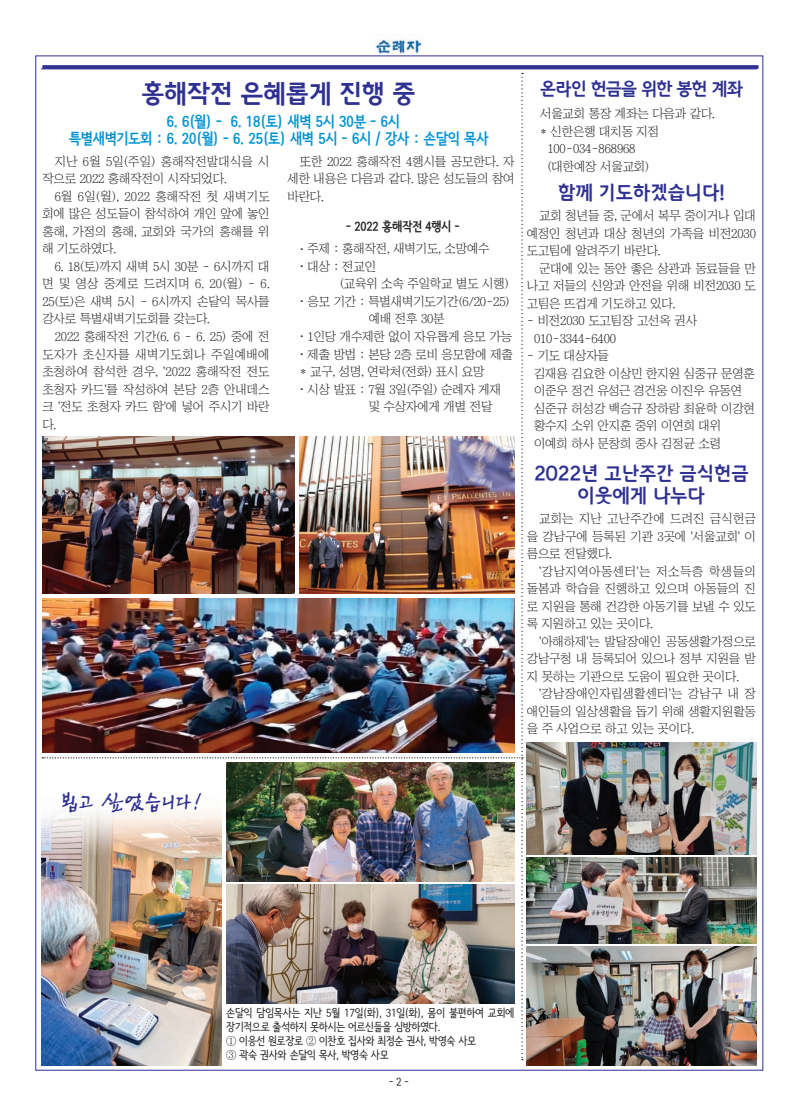
<style>
.page{position:relative;width:798px;height:1117px;background:#fff}
.page>*{position:absolute;margin:0;border:0;box-sizing:border-box;transform-origin:0 0}
.t1{font:25px "Goyang Deogyang B";letter-spacing:-.01em;color:#2e3092}
.t2{font:22.5px "Tlab Shin YB";letter-spacing:-.025em;color:#2e3092}
.t3{font:18.75px/22.5px "Goyang Deogyang B";color:#2e3092;text-align:center}
.t4{font:17.5px "Goyang Deogyang B";letter-spacing:-.05em;color:#2e3092}
.t5{font:15px "Se N CEB";color:#0093d0}
.t6{font:12.5px/17.5px "Chosunilbo NM";letter-spacing:-.01em;color:#231f20;text-align:justify}
.t7{font:12.5px "Se N CEB";letter-spacing:-.01em;color:#231f20}
.t8{font:11.25px/13.8px "Se N CM";letter-spacing:-.025em;color:#231f20}
.s1{font-family:"Goyang Deogyang B"}
.s2{font-family:"Chosunilbo NM"}
</style>
<div class="page">
<img style="left:375px;top:34px;width:47px;height:19px">
<svg style="left:42px;top:65px;width:716px;height:4px;background:#373996"></svg>
<hr style="left:41px;top:69px;width:715px;height:1px;background:#2e3092">
<img style="left:526px;top:742px;width:229px;height:112px">
<img style="left:526px;top:857px;width:229px;height:86px">
<img style="left:526px;top:946px;width:229px;height:118px">
<img style="left:42px;top:73px;width:481px;height:986px">
<img style="left:42px;top:784px;width:179px;height:280px">
<img style="left:226px;top:762px;width:288px;height:119px">
<img style="left:226px;top:884px;width:288px;height:119px">
<p class="t1" style="left:141px;top:79px;width:275px">홍해작전 은혜롭게 진행 중</p>
<p class="t5" style="left:167px;top:113px;width:234px">6. 6(월) - 6. 18(토) 새벽 5시 30분 - 6시</p>
<p class="t5" style="left:69px;top:131px;width:420px">특별새벽기도회 : 6. 20(월) - 6. 25(토) 새벽 5시 - 6시 / 강사 : 손달익 목사</p>
<p class="t6" style="left:42px;top:152px;width:229px;text-indent:12px">지난 6월 5일(주일) 홍해작전발대식을 시 작으로 2022 홍해작전이 시작되었다.</p>
<p class="t6" style="left:42px;top:187px;width:229px;text-indent:12px">6월 6일(월), 2022 홍해작전 첫 새벽기도 회에 많은 성도들이 참석하여 개인 앞에 놓인 홍해, 가정의 홍해, 교회와 국가의 홍해를 위 해 기도하였다.</p>
<p class="t6" style="left:42px;top:257px;width:229px;text-indent:12px">6. 18(토)까지 새벽 5시 30분 - 6시까지 대 면 및 영상 중계로 드려지며 6. 20(월) - 6.<br>25(토)은 새벽 5시 - 6시까지 손달익 목사를 강사로 특별새벽기도회를 갖는다.</p>
<p class="t6" style="left:42px;top:327px;width:229px;text-indent:12px">2022 홍해작전 기간(6. 6 - 6. 25) 중에 전 도자가 초신자를 새벽기도회나 주일예배에 초청하여 참석한 경우, '2022 홍해작전 전도 초청자 카드'를 작성하여 본당 2층 안내데스 크 '전도 초청자 카드 함'에 넣어 주시기 바란 다.</p>
<p class="t6" style="left:287px;top:152px;width:229px;text-indent:12px">또한 2022 홍해작전 4행시를 공모한다. 자 세한 내용은 다음과 같다. 많은 성도들의 참여 바란다.</p>
<p class="t7" style="left:346px;top:220px;width:115px">- 2022 홍해작전 4행시 -</p>
<p class="t6" style="left:300px;top:240px;width:191px"><span class="s1">·</span> 주제 : 홍해작전, 새벽기도, 소망예수</p>
<p class="t6" style="left:300px;top:257px;width:78px"><span class="s1">·</span> 대상 : 전교인</p>
<p class="t6" style="left:339px;top:275px;width:171px">(교육위 소속 주일학교 별도 시행)</p>
<p class="t6" style="left:300px;top:292px;width:211px"><span class="s1">·</span> 응모 기간 : 특별새벽기도기간(6/20-25)</p>
<p class="t6" style="left:368px;top:310px;width:77px">예배 전후 30분</p>
<p class="t6" style="left:300px;top:327px;width:214px"><span class="s1">·</span> 1인당 개수제한 없이 자유롭게 응모 가능</p>
<p class="t6" style="left:300px;top:345px;width:214px"><span class="s1">·</span> 제출 방법 : 본당 2층 로비 응모함에 제출</p>
<p class="t6" style="left:300px;top:362px;width:186px">* 교구, 성명, 연락처(전화) 표시 요망</p>
<p class="t6" style="left:300px;top:380px;width:203px"><span class="s1">·</span> 시상 발표 : 7월 3일(주일) 순례자 게재</p>
<p class="t6" style="left:368px;top:397px;width:125px">및 수상자에게 개별 전달</p>
<p class="t4" style="left:540px;top:79px;width:204px">온라인 헌금을 위한 봉헌 계좌</p>
<p class="t6" style="left:540px;top:105px;width:176px">서울교회 통장 계좌는 다음과 같다.</p>
<p class="t6" style="left:540px;top:122px;width:121px">* 신한은행 대치동 지점</p>
<p class="t6" style="left:547px;top:140px;width:90px">100-034-868968</p>
<p class="t6" style="left:547px;top:157px;width:103px">(대한예장 서울교회)</p>
<p class="t3" style="left:558px;top:182px;width:168px">함께 기도하겠습니다!</p>
<p class="t6" style="left:526px;top:207px;width:230px;text-indent:12px">교회 청년들 중, 군에서 복무 중이거나 입대 예정인 청년과 대상 청년의 가족을 비전2030 도고팀에 알려주기 바란다.</p>
<p class="t6" style="left:526px;top:259px;width:231px;text-indent:12px">군대에 있는 동안 좋은 상관과 동료들을 만 나고 저들의 신앙과 안전을 위해 비전2030 도 고팀은 뜨겁게 기도하고 있다.</p>
<p class="t6" style="left:526px;top:312px;width:172px">- 비전2030 도고팀장 고선옥 권사</p>
<p class="t6" style="left:534px;top:329px;width:84px">010-3344-6400</p>
<p class="t6" style="left:526px;top:347px;width:84px">- 기도 대상자들</p>
<p class="t6" style="left:534px;top:364px;width:222px">김재용 김요한 이상민 한지원 심중규 문영훈</p>
<p class="t6" style="left:534px;top:382px;width:210px">이준우 정건 유성근 경건웅 이진우 유동연</p>
<p class="t6" style="left:534px;top:399px;width:222px">심준규 허성강 백승규 장하랑 최윤학 이강현</p>
<p class="t6" style="left:534px;top:417px;width:188px">황수지 소위 안지훈 중위 이연희 대위</p>
<p class="t6" style="left:534px;top:434px;width:188px">이예희 하사 문창희 중사 김정균 소령</p>
<p class="t3" style="left:534px;top:462px;width:216px">2022년 고난주간 금식헌금 이웃에게 나누다</p>
<p class="t6" style="left:526px;top:509px;width:230px;text-indent:12px">교회는 지난 고난주간에 드려진 금식헌금 을 강남구에 등록된 기관 3곳에 '서울교회' 이 름으로 전달했다.</p>
<p class="t6" style="left:526px;top:562px;width:230px;text-indent:12px">'강남지역아동센터'는 저소득층 학생들의 돌봄과 학습을 진행하고 있으며 아동들의 진 로 지원을 통해 건강한 아동기를 보낼 수 있도 록 지원하고 있는 곳이다.</p>
<p class="t6" style="left:526px;top:632px;width:231px;text-indent:12px">'아해하제'는 발달장애인 공동생활가정으로 강남구청 내 등록되어 있으나 정부 지원을 받 지 못하는 기관으로 도움이 필요한 곳이다.</p>
<p class="t6" style="left:526px;top:684px;width:231px;text-indent:12px">'강남장애인자립생활센터'는 강남구 내 장 애인들의 일상생활을 돕기 위해 생활지원활동 을 주 사업으로 하고 있는 곳이다.</p>
<p class="t2" style="left:61px;top:787px;width:144px">뵙고 싶었습니다!</p>
<p class="t8" style="left:226px;top:1006px;width:290px">손달익 담임목사는 지난 5월 17일(화), 31일(화), 몸이 불편하여 교회에 장기적으로 출석하지 못하시는 어르신들을 심방하였다.</p>
<p class="t8" style="left:226px;top:1033px;width:251px"><span class="s2">①</span> 이응선 원로장로 <span class="s2">②</span> 이찬호 집사와 최정순 권사, 박영숙 사모</p>
<p class="t8" style="left:226px;top:1047px;width:164px"><span class="s2">③</span> 곽숙 권사와 손달익 목사, 박영숙 사모</p>
</div>
